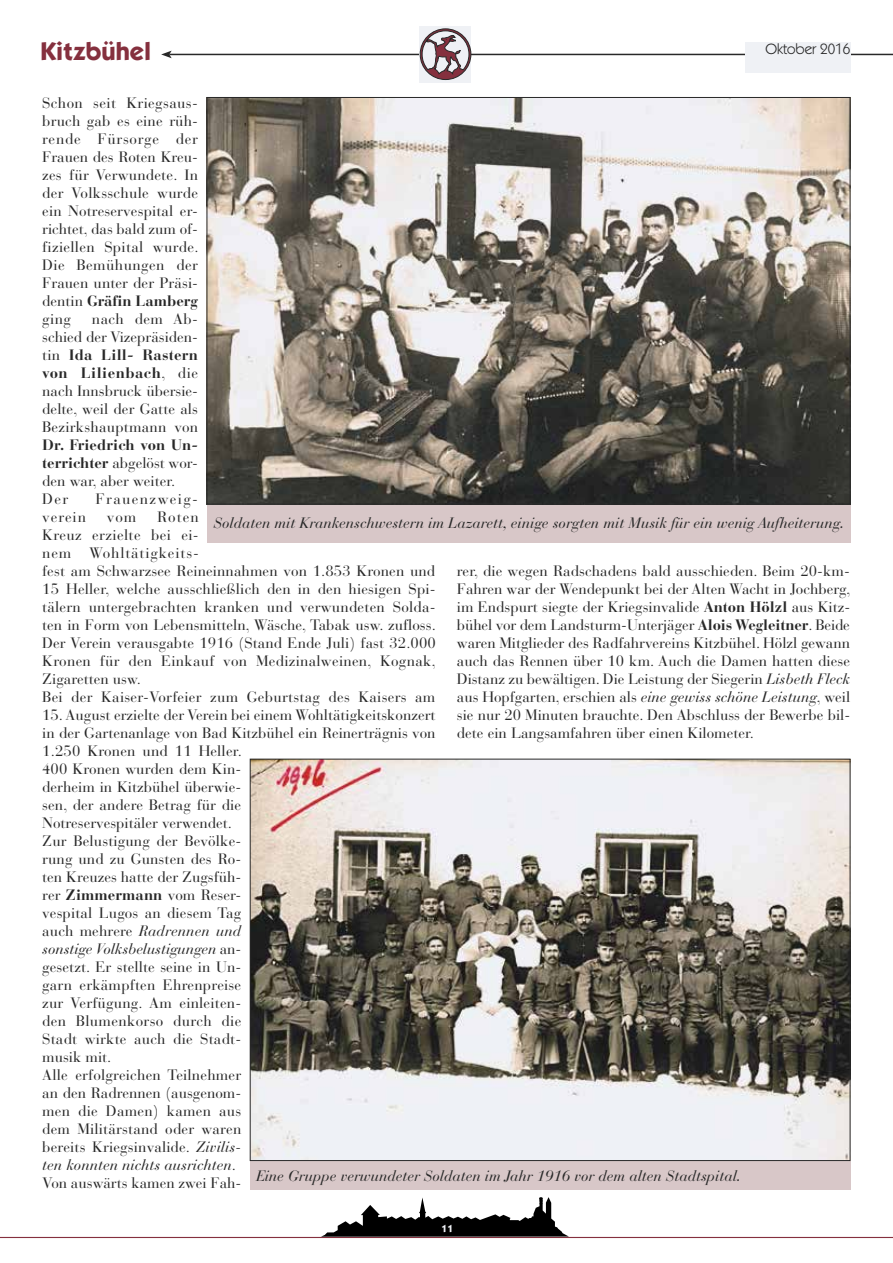
<style>
.page{position:relative;width:893px;height:1263px;background:#fff}
.page>*{position:absolute;margin:0;border:0;box-sizing:border-box;transform-origin:0 0}
.t1{font:700 25.5px "ITC Kabel Std";color:#85303e}
.t2{font:15px/18px "Bauer Bodoni Std";letter-spacing:.005em;color:#282828;text-align:justify}
.t3{font:italic 15px "Bauer Bodoni Std";color:#282828}
.t4{font:15px "Bauer Bodoni Std";letter-spacing:.09em;color:#282828}
.t5{font:15px "ITC Kabel Std";color:#282828}
.t6{font:700 10.5px "ITC Kabel Std";color:#eff1f5}
.s1{font-weight:700}
.s2{font-style:italic}
</style>
<div class="page">
<hr style="left:0;top:1237px;width:893px;height:1px;background:#85303e">
<hr style="left:169px;top:54px;width:724px;height:1px;background:#282828">
<svg style="left:161px;top:51px;width:11px;height:7px"></svg>
<div style="left:420px;top:27px;width:51px;height:56px;background:#eff1f5"></div>
<svg style="left:420px;top:29px;width:51px;height:51px"></svg>
<div style="left:420px;top:29px;width:51px;height:51px;border:1px solid #282828;border-radius:50%"></div>
<svg style="left:422px;top:31px;width:47px;height:43px"></svg>
<svg style="left:321px;top:1197px;width:248px;height:40px"></svg>
<div style="left:745px;top:42px;width:105px;height:31px;background:#eff1f5"></div>
<div style="left:207px;top:501px;width:643px;height:41px;background:#d8c7c8"></div>
<img style="left:209px;top:99px;width:639px;height:403px">
<div style="left:250px;top:1145px;width:600px;height:45px;background:#d8c7c8"></div>
<img style="left:252px;top:761px;width:596px;height:398px">
<h1 class="t1" style="left:41px;top:35px;width:112px">Kitzbühel</h1>
<p class="t2" style="left:42px;top:94px;width:158px">Schon seit Kriegsaus&shy;bruch gab es eine rüh&shy;rende Fürsorge der Frauen des Roten Kreu&shy;zes für Verwundete. In der Volksschule wurde ein Notreservespital er&shy;richtet, das bald zum of&shy;fiziellen Spital wurde.<br>Die Bemühungen der Frauen unter der Präsi&shy;dentin <span class="s1">Gräfin Lamberg </span>ging</p>
<p class="t2" style="left:42px;top:310px;width:157px;text-indent:50px">nach dem Ab&shy;schied der Vizepräsiden&shy;tin <span class="s1">Ida Lill- Rastern von Lilienbach</span>, die nach Innsbruck übersie&shy;delte, weil der Gatte als Bezirkshauptmann von</p>
<p class="t2" style="left:42px;top:436px;width:157px;text-align:left"><span class="s1">Dr. Friedrich von Un&shy;terrichter</span> abgelöst wor&shy;den war, aber weiter.<br>Der</p>
<p class="t4" style="left:96px;top:490px;width:104px">Frauenzweig-</p>
<p class="t5" style="left:766px;top:40px;width:86px">Oktober 2016</p>
<p class="t2" style="left:42px;top:508px;width:395px;text-align:left;text-indent:115px">Roten<br>Kreuz erzielte bei ei-<br>nem Wohltätigkeits-<br>fest am Schwarzsee Reineinnahmen von 1.853 Kronen und 15 Heller, welche ausschließlich den in den hiesigen Spi&shy;tälern untergebrachten kranken und verwundeten Solda&shy;ten in Form von Lebensmitteln, Wäsche, Tabak usw. zufloss.<br>Der Verein verausgabte 1916 (Stand Ende Juli) fast 32.000<br>Kronen für den Einkauf von Medizinalweinen, Kognak, Zigaretten usw.<br>Bei der Kaiser-Vorfeier zum Geburtstag des Kaisers am</p>
<p class="t2" style="left:42px;top:706px;width:395px;text-align:left">15. August erzielte der Verein bei einem Wohltätigkeitskonzert in der Gartenanlage von Bad Kitzbühel ein Reinerträgnis von<br>1.250 Kronen und 11 Heller.<br>400 Kronen wurden dem Kin-<br>derheim in Kitzbühel überwie-<br>sen, der andere Betrag für die<br>Notreservespitäler verwendet.<br>Zur Belustigung der Bevölke-<br>rung und zu Gunsten des Ro-<br>ten Kreuzes hatte der Zugsfüh-<br>rer <span class="s1">Zimmermann</span> vom Reser-<br>vespital Lugos an diesem Tag<br>auch mehrere <span class="s2">Radrennen und<br>sonstige Volksbelustigungen</span> an-<br>gesetzt. Er stellte seine in Un-<br>garn erkämpften Ehrenpreise<br>zur Verfügung. Am einleiten-<br>den Blumenkorso durch die<br>Stadt wirkte auch die Stadt-<br>musik mit.<br>Alle erfolgreichen Teilnehmer<br>an den Radrennen (ausgenom-<br>men die Damen) kamen aus<br>dem Militärstand oder waren<br>bereits Kriegsinvalide. <span class="s2">Zivilis-<br>ten konnten nichts ausrichten</span>.<br>Von auswärts kamen zwei Fah-</p>
<p class="t2" style="left:42px;top:508px;width:45px">verein</p>
<p class="t2" style="left:107px;top:508px;width:31px">vom</p>
<p class="t3" style="left:214px;top:513px;width:632px">Soldaten mit Krankenschwestern im Lazarett, einige sorgten mit Musik für ein wenig Aufheiterung.</p>
<p class="t2" style="left:457px;top:562px;width:395px">rer, die wegen Radschadens bald ausschieden. Beim 20-km-Fahren war der Wendepunkt bei der Alten Wacht in Jochberg, im Endspurt siegte der Kriegsinvalide <span class="s1">Anton Hölzl</span> aus Kitz&shy;bühel vor dem Landsturm-Unterjäger <span class="s1">Alois Wegleitner</span>. Beide waren Mitglieder des Radfahrvereins Kitzbühel. Hölzl gewann auch das Rennen über 10 km. Auch die Damen hatten diese Distanz zu bewältigen. Die Leistung der Siegerin <span class="s2">Lisbeth Fleck </span>aus Hopfgarten, erschien als <span class="s2">eine gewiss schöne Leistung</span>, weil sie nur 20 Minuten brauchte. Den Abschluss der Bewerbe bil&shy;dete ein Langsamfahren über einen Kilometer.</p>
<p class="t3" style="left:256px;top:1167px;width:486px">Eine Gruppe verwundeter Soldaten im Jahr 1916 vor dem alten Stadtspital.</p>
<p class="t6" style="left:441px;top:1222px;width:13px">11</p>
</div>
